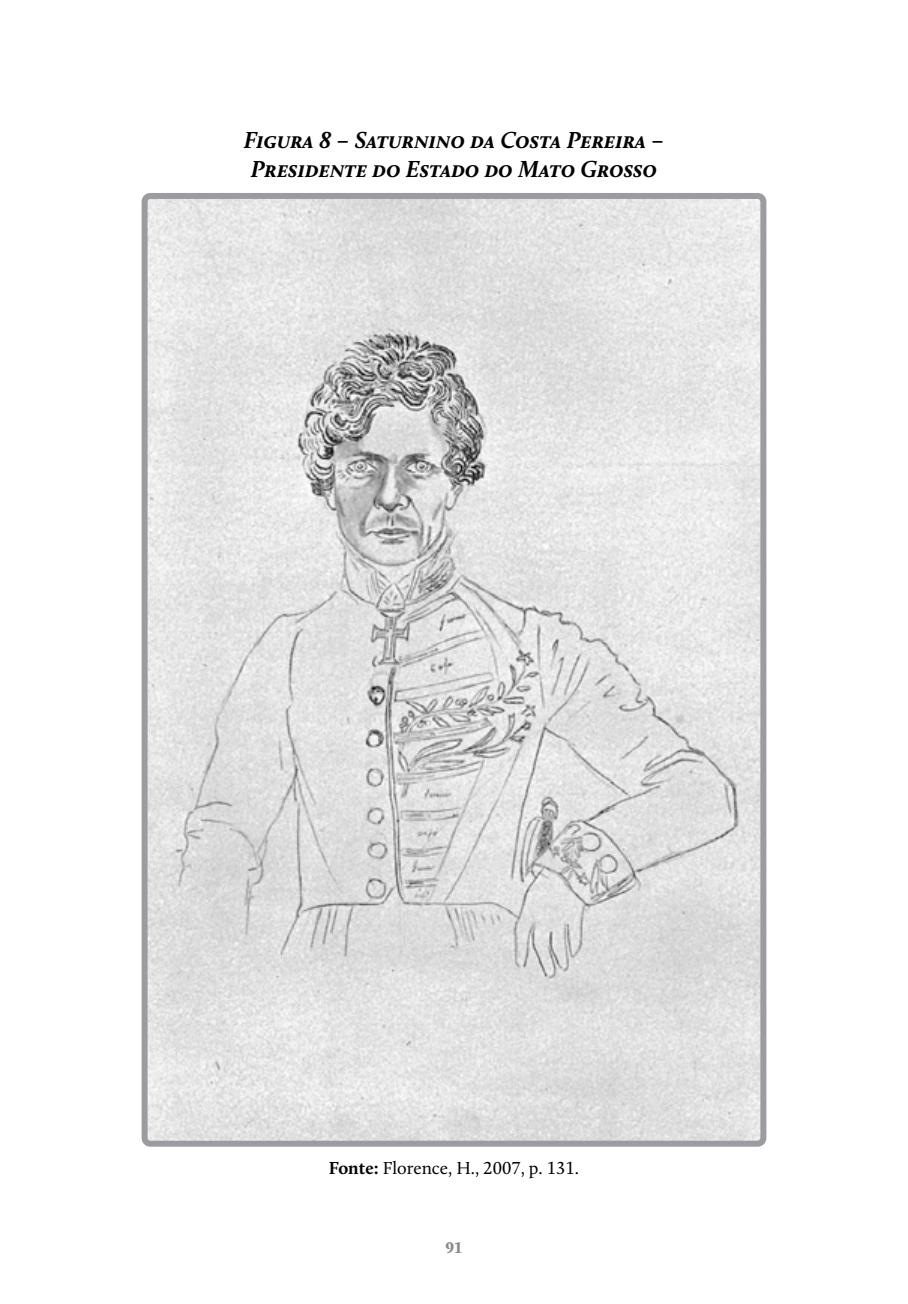
<style>
.page{position:relative;width:908px;height:1304px;background:#fff}
.page>*{position:absolute;margin:0;border:0;box-sizing:border-box;transform-origin:0 0}
.t1{font:italic 700 24px/28.8px "Calluna";color:#000}
.t2{font:18px "Calluna";color:#000}
.t3{font:900 16px "Calluna";color:#89878c}
.s1{font-weight:700}
</style>
<div class="page">
<img style="left:148px;top:200px;width:611px;height:940px">
<div style="left:141px;top:193px;width:625px;height:954px;border:6px solid #9d9ba0;border-radius:6px"></div>
<p class="t1" style="left:244px;top:125px;width:421px">Figura 8 – Saturnino da Costa Pereira –<br>Presidente do Estado do Mato Grosso</p>
<p class="t2" style="left:329px;top:1157px;width:251px"><span class="s1">Fonte:</span> Florence, H., 2007, p. 131.</p>
<p class="t3" style="left:445px;top:1238px;width:18px">91</p>
</div>
